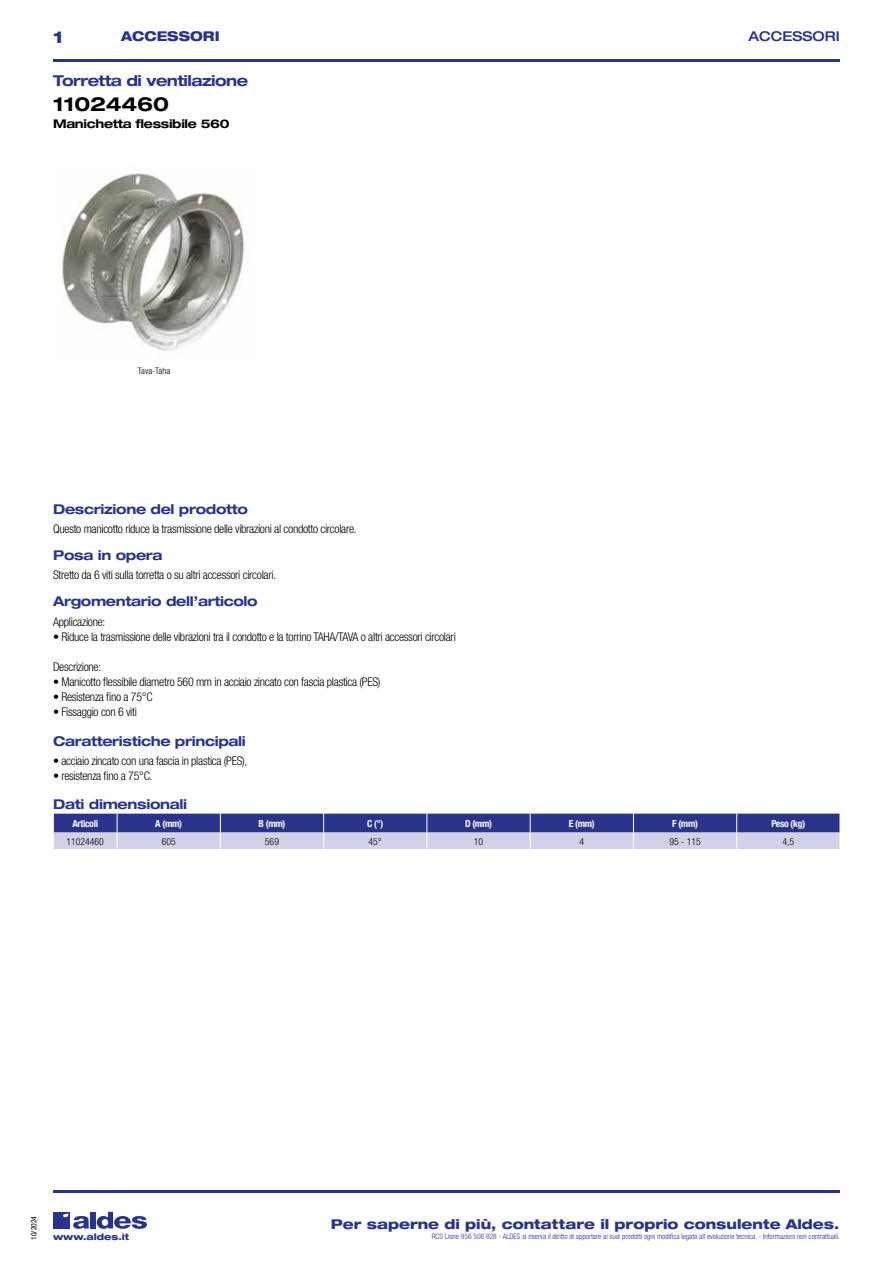
<style>
.page{position:relative;width:893px;height:1263px;background:#fff}
.page>*{position:absolute;margin:0;border:0;box-sizing:border-box;transform-origin:0 0}
.t1{font:700 expanded 19.5px "Helvetica Neue LT Std";letter-spacing:-.01em;color:#000}
.t2{font:800 expanded 16.5px "Helvetica Neue LT Std";color:#28348b}
.t3{font:700 expanded 15px "Helvetica Neue LT Std";letter-spacing:-.035em;color:#28348b}
.t4{font:700 expanded 13.5px "Helvetica Neue LT Std";letter-spacing:-.025em;color:#28348b}
.t5{font:800 expanded 13.5px "Helvetica Neue LT Std";color:#28348b}
.t6{font:800 expanded 13.5px "Helvetica Neue LT Std";color:#28348b;scale:.95 1}
.t7{font:500 expanded 13.5px "Helvetica Neue LT Std";color:#28348b}
.t8{font:300 condensed 12px "Helvetica Neue LT Std";letter-spacing:-.025em;color:#000}
.t9{font:700 expanded 12px "Helvetica Neue LT Std";letter-spacing:-.025em;color:#000}
.t10{font:700 condensed 9.75px "Helvetica Neue LT Std";letter-spacing:-.03em;color:#fff}
.t11{font:300 condensed 9.75px "Helvetica Neue";color:#000}
.t12{font:800 expanded 9px "Helvetica Neue LT Std";color:#28348b}
.t13{font:300 condensed 9px "Helvetica Neue LT Std";color:#000}
.t14{font:300 condensed 7.5px "Helvetica Neue LT Std";color:#28348b}
.t15{font:condensed 7.5px "Helvetica Neue LT Std";color:#000}
</style>
<div class="page">
<div style="left:53px;top:1212px;width:17px;height:16px;background:#28348b"></div>
<div style="left:90px;top:1212px;width:6px;height:16px;background:#28348b"></div>
<svg style="left:97px;top:1212px;width:50px;height:17px"></svg>
<svg style="left:63px;top:1213px;width:26px;height:16px"></svg>
<hr style="left:53px;top:59px;width:787px;height:2px;background:#28348b">
<img style="left:62px;top:173px;width:183px;height:178px">
<hr style="left:53px;top:1190px;width:787px;height:2px;background:#28348b">
<svg style="left:53px;top:814px;width:787px;height:35px;background:#7a80b9"></svg>
<h2 class="t2" style="left:53px;top:26px;width:12px">1</h2>
<p class="t6" style="left:121px;top:28px;width:105px">ACCESSORI</p>
<p class="t7" style="left:748px;top:28px;width:93px">ACCESSORI</p>
<p class="t3" style="left:53px;top:71px;width:197px">Torretta di ventilazione</p>
<h1 class="t1" style="left:53px;top:92px;width:117px">11024460</h1>
<p class="t9" style="left:53px;top:116px;width:178px">Manichetta flessibile 560</p>
<p class="t13" style="left:138px;top:366px;width:34px">Tava-Taha</p>
<p class="t4" style="left:53px;top:501px;width:196px">Descrizione del prodotto</p>
<p class="t4" style="left:53px;top:547px;width:111px">Posa in opera</p>
<p class="t8" style="left:53px;top:522px;width:305px">Questo manicotto riduce la trasmissione delle vibrazioni al condotto circolare.</p>
<p class="t8" style="left:53px;top:568px;width:225px">Stretto da 6 viti sulla torretta o su altri accessori circolari.</p>
<p class="t4" style="left:53px;top:593px;width:206px">Argomentario dell’articolo</p>
<p class="t8" style="left:53px;top:614px;width:54px">Applicazione:</p>
<p class="t8" style="left:53px;top:629px;width:404px">• Riduce la trasmissione delle vibrazioni tra il condotto e la torrino TAHA/TAVA o altri accessori circolari</p>
<p class="t8" style="left:53px;top:659px;width:50px">Descrizione:</p>
<p class="t8" style="left:53px;top:674px;width:329px">• Manicotto flessibile diametro 560 mm in acciaio zincato con fascia plastica (PES)</p>
<p class="t8" style="left:53px;top:689px;width:101px">• Resistenza fino a 75°C</p>
<p class="t8" style="left:53px;top:704px;width:85px">• Fissaggio con 6 viti</p>
<p class="t4" style="left:53px;top:732px;width:194px">Caratteristiche principali</p>
<p class="t8" style="left:53px;top:754px;width:196px">• acciaio zincato con una fascia in plastica (PES),</p>
<p class="t8" style="left:53px;top:769px;width:101px">• resistenza fino a 75°C.</p>
<p class="t4" style="left:53px;top:796px;width:135px">Dati dimensionali</p>
<p class="t10" style="left:72px;top:817px;width:27px">Articoli</p>
<p class="t10" style="left:155px;top:817px;width:28px">A (mm)</p>
<p class="t10" style="left:259px;top:817px;width:28px">B (mm)</p>
<p class="t10" style="left:367px;top:817px;width:18px">C (°)</p>
<p class="t10" style="left:465px;top:817px;width:29px">D (mm)</p>
<p class="t10" style="left:569px;top:817px;width:28px">E (mm)</p>
<p class="t10" style="left:672px;top:817px;width:27px">F (mm)</p>
<p class="t10" style="left:771px;top:817px;width:35px">Peso (kg)</p>
<p class="t11" style="left:66px;top:836px;width:39px">11024460</p>
<p class="t11" style="left:162px;top:836px;width:16px">605</p>
<p class="t11" style="left:265px;top:836px;width:16px">569</p>
<p class="t11" style="left:369px;top:836px;width:15px">45°</p>
<p class="t11" style="left:474px;top:836px;width:11px">10</p>
<p class="t11" style="left:579px;top:836px;width:6px">4</p>
<p class="t11" style="left:669px;top:836px;width:33px">95 - 115</p>
<p class="t11" style="left:782px;top:836px;width:13px">4,5</p>
<p class="t15" style="left:29px;top:1240px;width:25px;rotate:-90deg">10/2024</p>
<p class="t5" style="left:331px;top:1215px;width:510px">Per saperne di più, contattare il proprio consulente Aldes.</p>
<p class="t12" style="left:53px;top:1231px;width:78px">www.aldes.it</p>
<p class="t14" style="left:432px;top:1232px;width:410px">RCS Lione 956 506 828 - ALDES si riserva il diritto di apportare ai suoi prodotti ogni modifica legata all’evoluzione tecnica. - Informazioni non contrattuali.</p>
</div>
